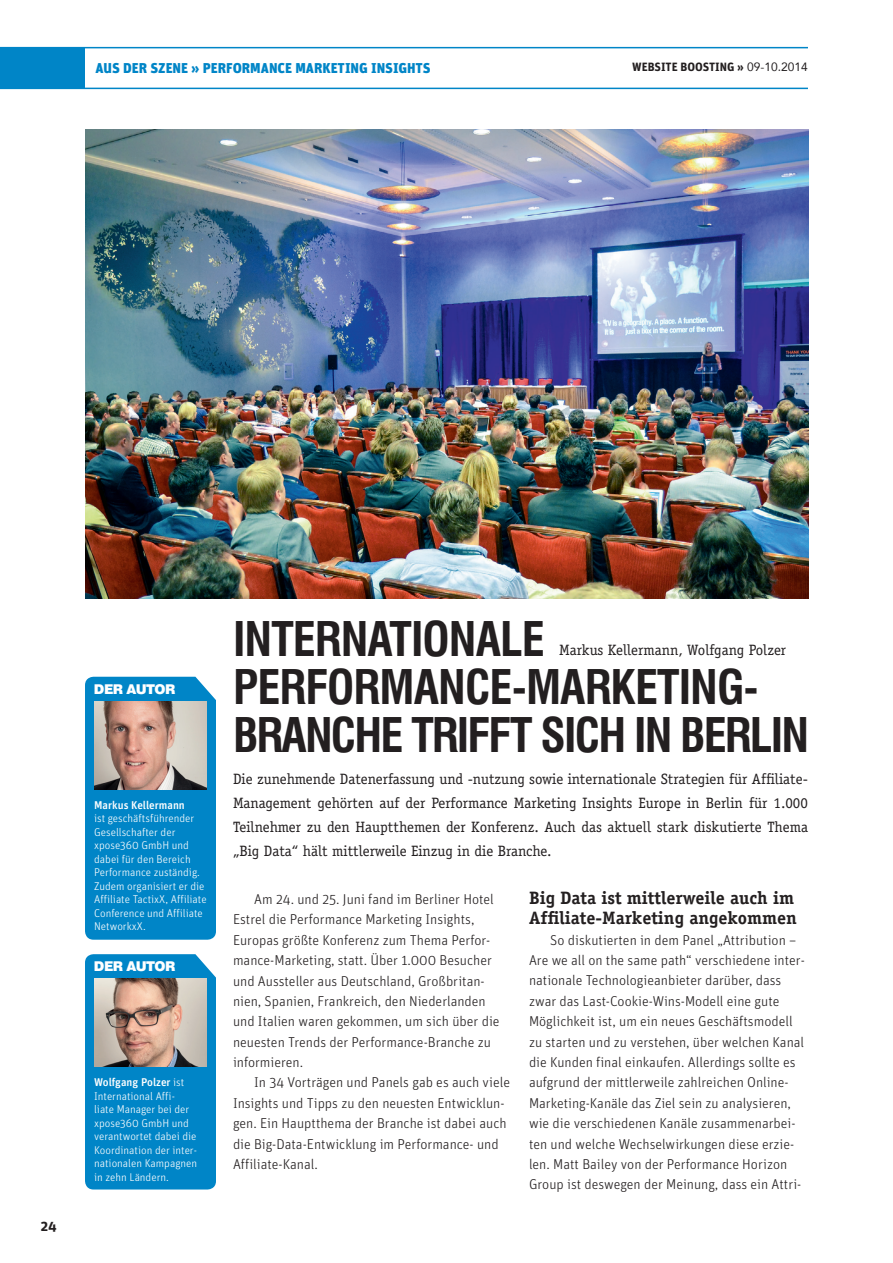
<style>
.page{position:relative;width:893px;height:1263px;background:#fff}
.page>*{position:absolute;margin:0;border:0;box-sizing:border-box;transform-origin:0 0}
.t1{font:700 condensed 46.5px/48px "Swiss 721 BT";letter-spacing:-.02em;color:#231f20}
.t2{font:700 18px/20.4px "Officina Serif Std";color:#231f20}
.t3{font:15px/24px "Officina Serif Std";color:#231f20;text-align:justify}
.t4{font:300 14.25px/20.4px "Unit";color:#231f20}
.t5{font:900 14.25px "Unit";color:#0085c7}
.t6{font:700 14.25px "Unit";color:#231f20}
.t7{font:900 13.5px "Swiss 721 BT";letter-spacing:-.04em;color:#fff}
.t8{font:700 12px "Unit";color:#231f20}
.t9{font:300 11.25px/13.5px "Unit";color:#fff}
.t10{font:500 11.25px "Unit";color:#fff}
.s1{font-family:"Avenir";font-weight:400}
.s2{font-weight:500}
</style>
<div class="page">
<div style="left:0;top:47px;width:85px;height:41px;background:#0085c7"></div>
<hr style="left:0;top:47px;width:808px;height:1px;background:#0085c7">
<hr style="left:0;top:88px;width:808px;height:1px;background:#0085c7">
<img style="left:85px;top:129px;width:723px;height:469px">
<div style="left:85px;top:677px;width:131px;height:263px;background:#0085c7"></div>
<img style="left:95px;top:701px;width:111px;height:88px">
<div style="left:85px;top:954px;width:131px;height:235px;background:#0085c7"></div>
<img style="left:95px;top:978px;width:111px;height:89px">
<p class="t5" style="left:96px;top:59px;width:336px">AUS DER SZENE » PERFORMANCE MARKETING INSIGHTS</p>
<p class="t8" style="left:632px;top:59px;width:177px">WEBSITE BOOSTING » <span class="s1">09-10.2014</span></p>
<p class="t6" style="left:41px;top:1216px;width:18px">24</p>
<p class="t7" style="left:94px;top:680px;width:83px">DER AUTOR</p>
<p class="t10" style="left:94px;top:798px;width:92px">Markus Kellermann</p>
<p class="t9" style="left:94px;top:811px;width:114px">ist geschäftsführender<br>Gesellschafter der xpose360 GmbH und dabei für den Bereich<br>Performance zuständig.<br>Zudem organisiert er die<br>Affiliate TactixX, Affiliate<br>Conference und Affiliate<br>NetworkxX.</p>
<p class="t7" style="left:94px;top:958px;width:83px">DER AUTOR</p>
<p class="t9" style="left:94px;top:1075px;width:105px"><span class="s2">Wolfgang Polzer</span> ist<br>International Affi&shy;liate Manager bei der xpose360 GmbH und verantwortet dabei die<br>Koordination der inter&shy;nationalen Kampagnen in zehn Ländern.</p>
<h1 class="t1" style="left:233px;top:615px;width:577px">INTERNATIONALE<br>PERFORMANCE-MARKETING-<br>BRANCHE TRIFFT SICH IN BERLIN</h1>
<p class="t3" style="left:233px;top:767px;width:576px">Die zunehmende Datenerfassung und -nutzung sowie internationale Strategien für Affiliate-Management gehörten auf der Performance Marketing Insights Europe in Berlin für 1.000<br>Teilnehmer zu den Hauptthemen der Konferenz. Auch das aktuell stark diskutierte Thema „Big Data“ hält mittlerweile Einzug in die Branche.</p>
<p class="t2" style="left:529px;top:887px;width:269px">Big Data ist mittlerweile auch im<br>Affiliate-Marketing angekommen</p>
<p class="t4" style="left:529px;top:929px;width:277px;text-indent:21px">So diskutierten in dem Panel „Attribution – Are we all on the same path“ verschiedene inter&shy;nationale Technologieanbieter darüber, dass zwar das Last-Cookie-Wins-Modell eine gute Möglichkeit ist, um ein neues Geschäftsmodell zu starten und zu verstehen, über welchen Kanal die Kunden final einkaufen. Allerdings sollte es aufgrund der mittlerweile zahlreichen Online-Marketing-Kanäle das Ziel sein zu analysieren, wie die verschiedenen Kanäle zusammenarbei&shy;ten und welche Wechselwirkungen diese erzie&shy;len. Matt Bailey von der Performance Horizon Group ist deswegen der Meinung, dass ein Attri-</p>
<p class="t3" style="left:559px;top:638px;width:229px">Markus Kellermann, Wolfgang Polzer</p>
<p class="t4" style="left:233px;top:889px;width:268px;text-indent:21px">Am 24. und 25. Juni fand im Berliner Hotel Estrel die Performance Marketing Insights, Europas größte Konferenz zum Thema Perfor&shy;mance-Marketing, statt. Über 1.000 Besucher und Aussteller aus Deutschland, Großbritan&shy;nien, Spanien, Frankreich, den Niederlanden und Italien waren gekommen, um sich über die neuesten Trends der Performance-Branche zu informieren.</p>
<p class="t4" style="left:233px;top:1072px;width:278px;text-indent:21px">In 34 Vorträgen und Panels gab es auch viele Insights und Tipps zu den neuesten Entwicklun&shy;gen. Ein Hauptthema der Branche ist dabei auch die Big-Data-Entwicklung im Performance- und Affiliate-Kanal.</p>
</div>
